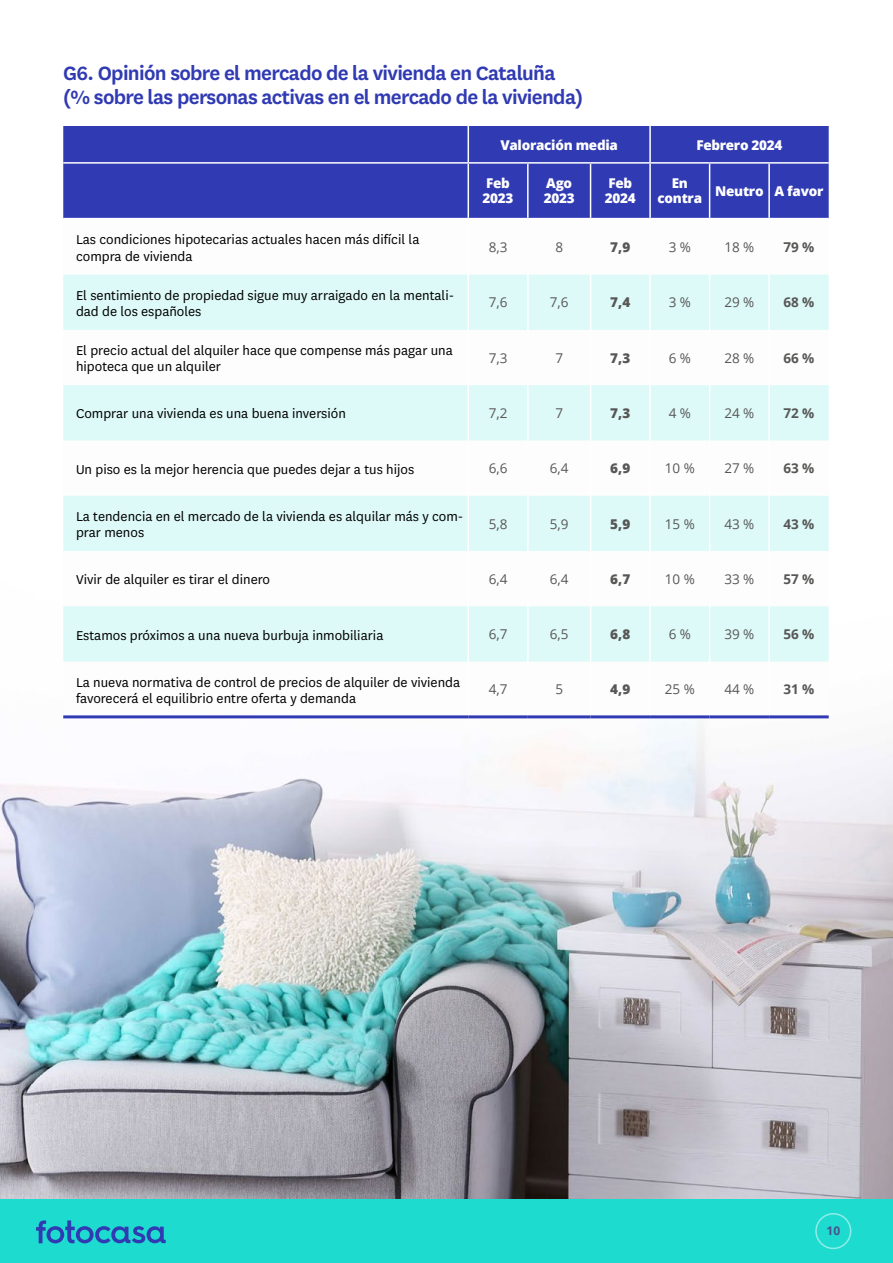
<style>
.page{position:relative;width:893px;height:1263px;background:#fff}
.page>*{position:absolute;margin:0;border:0;box-sizing:border-box;transform-origin:0 0}
.t1{font:600 22.5px/24px "National";letter-spacing:-.03em;color:#303ab2}
.Destacado{font:15px/16.5px "National";color:#000}
.Datos{font:13.5px "Open Sans";color:#575756}
.Datos-2{font:800 13.5px/15px "Open Sans";letter-spacing:-.02em;color:#fff}
.Datos-3{font:800 13.5px "Open Sans";color:#575756}
.Datos-4{font:700 13.5px "Open Sans";color:#575756}
.t2{font:700 12px "Open Sans";color:#4c518f}
</style>
<div class="page">
<img style="left:0;top:718px;width:893px;height:481px">
<div style="left:0;top:1199px;width:893px;height:64px;background:#1edbcf"></div>
<svg style="left:36px;top:1220px;width:130px;height:23px"></svg>
<div style="left:815px;top:1213px;width:36px;height:36px;border:2px solid #8eede7;border-radius:50%"></div>
<div style="left:63px;top:126px;width:766px;height:92px;background:#303ab2"></div>
<svg style="left:63px;top:275px;width:766px;height:387px;fill:#ddfaf8"></svg>
<hr style="left:468px;top:126px;width:1px;height:36px;background:#fff">
<hr style="left:468px;top:164px;width:1px;height:54px;background:#fff">
<hr style="left:63px;top:162px;width:405px;height:2px;background:#fff">
<hr style="left:468px;top:162px;width:60px;height:2px;background:#fff">
<hr style="left:649px;top:126px;width:2px;height:36px;background:#fff">
<hr style="left:528px;top:162px;width:63px;height:2px;background:#fff">
<hr style="left:527px;top:164px;width:2px;height:54px;background:#fff">
<hr style="left:591px;top:162px;width:59px;height:2px;background:#fff">
<hr style="left:590px;top:164px;width:1px;height:54px;background:#fff">
<hr style="left:650px;top:162px;width:60px;height:2px;background:#fff">
<hr style="left:649px;top:164px;width:2px;height:54px;background:#fff">
<hr style="left:710px;top:162px;width:59px;height:2px;background:#fff">
<hr style="left:709px;top:164px;width:1px;height:54px;background:#fff">
<hr style="left:769px;top:162px;width:60px;height:2px;background:#fff">
<hr style="left:768px;top:164px;width:2px;height:54px;background:#fff">
<hr style="left:468px;top:275px;width:1px;height:55px;background:#fff">
<hr style="left:468px;top:330px;width:1px;height:55px;background:#fff">
<hr style="left:468px;top:385px;width:1px;height:55px;background:#fff">
<hr style="left:468px;top:440px;width:1px;height:56px;background:#fff">
<hr style="left:468px;top:496px;width:1px;height:55px;background:#fff">
<hr style="left:468px;top:551px;width:1px;height:55px;background:#fff">
<hr style="left:468px;top:606px;width:1px;height:56px;background:#fff">
<hr style="left:527px;top:275px;width:2px;height:55px;background:#fff">
<hr style="left:590px;top:275px;width:1px;height:55px;background:#fff">
<hr style="left:649px;top:275px;width:2px;height:55px;background:#fff">
<hr style="left:709px;top:275px;width:1px;height:55px;background:#fff">
<hr style="left:768px;top:275px;width:2px;height:55px;background:#fff">
<hr style="left:527px;top:330px;width:2px;height:55px;background:#fff">
<hr style="left:590px;top:330px;width:1px;height:55px;background:#fff">
<hr style="left:649px;top:330px;width:2px;height:55px;background:#fff">
<hr style="left:709px;top:330px;width:1px;height:55px;background:#fff">
<hr style="left:768px;top:330px;width:2px;height:55px;background:#fff">
<hr style="left:527px;top:385px;width:2px;height:55px;background:#fff">
<hr style="left:590px;top:385px;width:1px;height:55px;background:#fff">
<hr style="left:649px;top:385px;width:2px;height:55px;background:#fff">
<hr style="left:709px;top:385px;width:1px;height:55px;background:#fff">
<hr style="left:768px;top:385px;width:2px;height:55px;background:#fff">
<hr style="left:527px;top:440px;width:2px;height:56px;background:#fff">
<hr style="left:590px;top:440px;width:1px;height:56px;background:#fff">
<hr style="left:649px;top:440px;width:2px;height:56px;background:#fff">
<hr style="left:709px;top:440px;width:1px;height:56px;background:#fff">
<hr style="left:768px;top:440px;width:2px;height:56px;background:#fff">
<hr style="left:527px;top:496px;width:2px;height:55px;background:#fff">
<hr style="left:590px;top:496px;width:1px;height:55px;background:#fff">
<hr style="left:649px;top:496px;width:2px;height:55px;background:#fff">
<hr style="left:709px;top:496px;width:1px;height:55px;background:#fff">
<hr style="left:768px;top:496px;width:2px;height:55px;background:#fff">
<hr style="left:527px;top:551px;width:2px;height:55px;background:#fff">
<hr style="left:590px;top:551px;width:1px;height:55px;background:#fff">
<hr style="left:649px;top:551px;width:2px;height:55px;background:#fff">
<hr style="left:709px;top:551px;width:1px;height:55px;background:#fff">
<hr style="left:768px;top:551px;width:2px;height:55px;background:#fff">
<hr style="left:527px;top:606px;width:2px;height:56px;background:#fff">
<hr style="left:590px;top:606px;width:1px;height:56px;background:#fff">
<hr style="left:649px;top:606px;width:2px;height:56px;background:#fff">
<hr style="left:709px;top:606px;width:1px;height:56px;background:#fff">
<hr style="left:768px;top:606px;width:2px;height:56px;background:#fff">
<hr style="left:63px;top:715px;width:405px;height:3px;background:#303ab2">
<hr style="left:468px;top:715px;width:60px;height:3px;background:#303ab2">
<hr style="left:528px;top:715px;width:63px;height:3px;background:#303ab2">
<hr style="left:591px;top:715px;width:59px;height:3px;background:#303ab2">
<hr style="left:650px;top:715px;width:60px;height:3px;background:#303ab2">
<hr style="left:710px;top:715px;width:59px;height:3px;background:#303ab2">
<hr style="left:769px;top:715px;width:60px;height:3px;background:#303ab2">
<h1 class="t1" style="left:63px;top:60px;width:521px">G6. Opinión sobre el mercado de la vivienda en Cataluña (% sobre las personas activas en el mercado de la vivienda)</h1>
<p class="Datos-2" style="left:500px;top:136px;width:119px">Valoración media</p>
<p class="Datos-2" style="left:696px;top:136px;width:88px">Febrero 2024</p>
<p class="Datos-2" style="left:483px;top:175px;width:32px">Feb<br>2023</p>
<p class="Datos-2" style="left:544px;top:175px;width:32px">Ago<br>2023</p>
<p class="Datos-2" style="left:605px;top:175px;width:32px">Feb<br>2024</p>
<p class="Datos-2" style="left:658px;top:175px;width:46px;text-align:center">En contra</p>
<p class="Datos-2" style="left:715px;top:183px;width:50px">Neutro</p>
<p class="Datos-2" style="left:774px;top:183px;width:50px">A favor</p>
<p class="Destacado" style="left:76px;top:231px;width:345px">Las condiciones hipotecarias actuales hacen más difícil la compra de vivienda</p>
<p class="Datos" style="left:489px;top:238px;width:20px">8,3</p>
<p class="Datos" style="left:555px;top:238px;width:9px">8</p>
<p class="Datos-3" style="left:610px;top:237px;width:21px">7,9</p>
<p class="Datos" style="left:669px;top:238px;width:24px">3 %</p>
<p class="Datos" style="left:724px;top:238px;width:32px">18 %</p>
<p class="Datos-4" style="left:783px;top:238px;width:33px">79 %</p>
<p class="Destacado" style="left:76px;top:286px;width:380px">El sentimiento de propiedad sigue muy arraigado en la mentali&shy;dad de los españoles</p>
<p class="Datos" style="left:489px;top:293px;width:20px">7,6</p>
<p class="Datos" style="left:550px;top:293px;width:20px">7,6</p>
<p class="Datos-3" style="left:610px;top:292px;width:21px">7,4</p>
<p class="Datos" style="left:669px;top:293px;width:24px">3 %</p>
<p class="Datos" style="left:724px;top:293px;width:32px">29 %</p>
<p class="Datos-4" style="left:783px;top:293px;width:33px">68 %</p>
<p class="Destacado" style="left:76px;top:341px;width:378px">El precio actual del alquiler hace que compense más pagar una hipoteca que un alquiler</p>
<p class="Datos" style="left:489px;top:349px;width:20px">7,3</p>
<p class="Datos" style="left:555px;top:349px;width:9px">7</p>
<p class="Datos-3" style="left:610px;top:348px;width:21px">7,3</p>
<p class="Datos" style="left:669px;top:349px;width:24px">6 %</p>
<p class="Datos" style="left:724px;top:349px;width:32px">28 %</p>
<p class="Datos-4" style="left:783px;top:348px;width:33px">66 %</p>
<p class="Destacado" style="left:76px;top:405px;width:271px">Comprar una vivienda es una buena inversión</p>
<p class="Datos" style="left:489px;top:404px;width:20px">7,2</p>
<p class="Datos" style="left:555px;top:404px;width:9px">7</p>
<p class="Datos-3" style="left:610px;top:403px;width:21px">7,3</p>
<p class="Datos" style="left:669px;top:404px;width:24px">4 %</p>
<p class="Datos" style="left:724px;top:404px;width:32px">24 %</p>
<p class="Datos-4" style="left:783px;top:404px;width:33px">72 %</p>
<p class="Destacado" style="left:76px;top:460px;width:340px">Un piso es la mejor herencia que puedes dejar a tus hijos</p>
<p class="Datos" style="left:489px;top:459px;width:20px">6,6</p>
<p class="Datos" style="left:550px;top:459px;width:20px">6,4</p>
<p class="Datos-3" style="left:610px;top:458px;width:21px">6,9</p>
<p class="Datos" style="left:665px;top:459px;width:32px">10 %</p>
<p class="Datos" style="left:724px;top:459px;width:32px">27 %</p>
<p class="Datos-4" style="left:783px;top:459px;width:33px">63 %</p>
<p class="Destacado" style="left:76px;top:507px;width:389px">La tendencia en el mercado de la vivienda es alquilar más y com&shy;prar menos</p>
<p class="Datos" style="left:489px;top:514px;width:20px">5,8</p>
<p class="Datos" style="left:550px;top:514px;width:20px">5,9</p>
<p class="Datos-3" style="left:610px;top:513px;width:21px">5,9</p>
<p class="Datos" style="left:665px;top:514px;width:32px">15 %</p>
<p class="Datos" style="left:724px;top:514px;width:32px">43 %</p>
<p class="Datos-4" style="left:783px;top:514px;width:33px">43 %</p>
<p class="Destacado" style="left:76px;top:571px;width:196px">Vivir de alquiler es tirar el dinero</p>
<p class="Datos" style="left:489px;top:570px;width:20px">6,4</p>
<p class="Datos" style="left:550px;top:570px;width:20px">6,4</p>
<p class="Datos-3" style="left:610px;top:569px;width:21px">6,7</p>
<p class="Datos" style="left:665px;top:570px;width:32px">10 %</p>
<p class="Datos" style="left:724px;top:570px;width:32px">33 %</p>
<p class="Datos-4" style="left:783px;top:569px;width:33px">57 %</p>
<p class="Destacado" style="left:76px;top:626px;width:309px">Estamos próximos a una nueva burbuja inmobiliaria</p>
<p class="Datos" style="left:489px;top:625px;width:20px">6,7</p>
<p class="Datos" style="left:550px;top:625px;width:20px">6,5</p>
<p class="Datos-3" style="left:610px;top:624px;width:21px">6,8</p>
<p class="Datos" style="left:669px;top:625px;width:24px">6 %</p>
<p class="Datos" style="left:724px;top:625px;width:32px">39 %</p>
<p class="Datos-4" style="left:783px;top:625px;width:33px">56 %</p>
<p class="Destacado" style="left:76px;top:673px;width:386px">La nueva normativa de control de precios de alquiler de vivienda favorecerá el equilibrio entre oferta y demanda</p>
<p class="Datos" style="left:489px;top:680px;width:20px">4,7</p>
<p class="Datos" style="left:555px;top:680px;width:9px">5</p>
<p class="Datos-3" style="left:610px;top:679px;width:21px">4,9</p>
<p class="Datos" style="left:665px;top:680px;width:32px">25 %</p>
<p class="Datos" style="left:724px;top:680px;width:32px">44 %</p>
<p class="Datos-4" style="left:783px;top:680px;width:33px">31 %</p>
<p class="t2" style="left:826px;top:1222px;width:15px">10</p>
</div>
